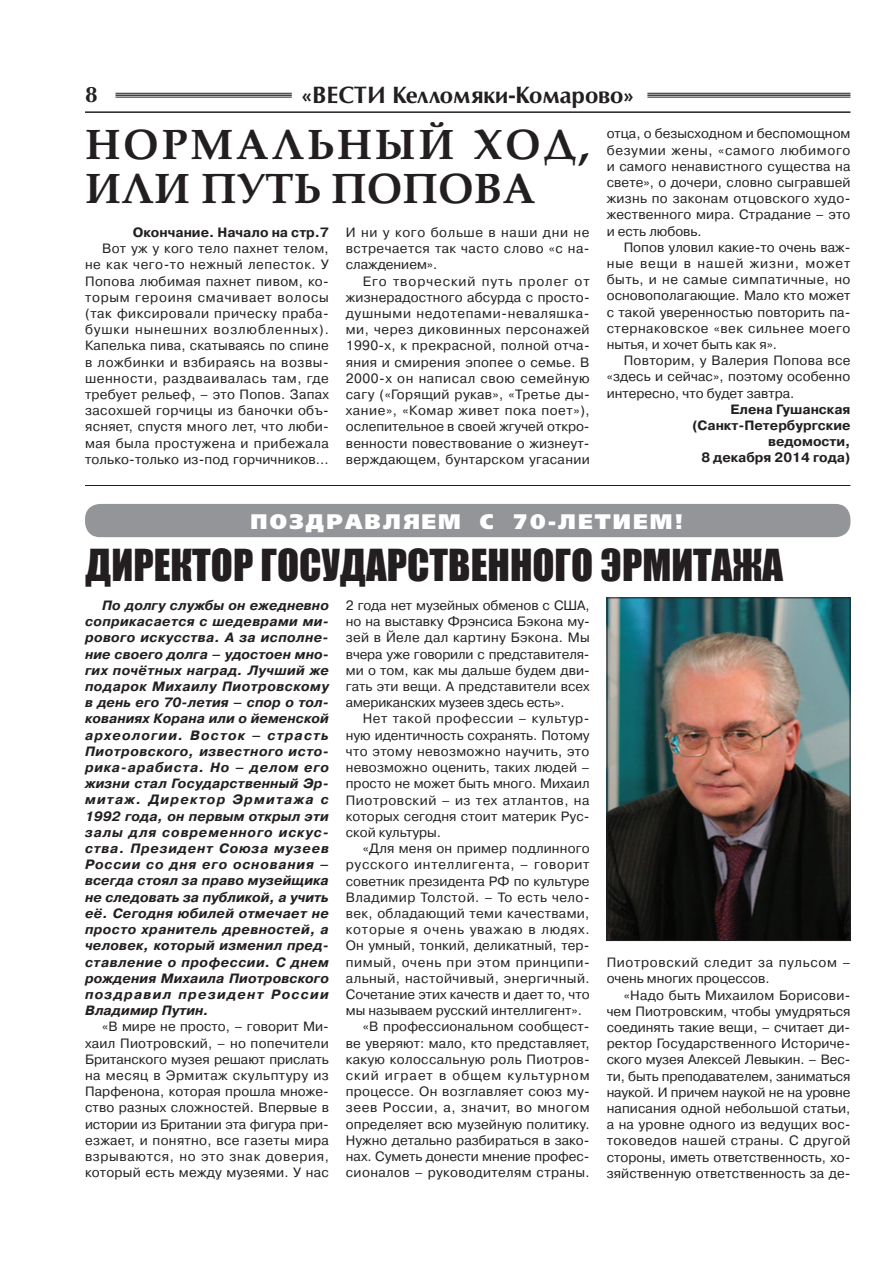
<style>
.page{position:relative;width:893px;height:1263px;background:#fff}
.page>*{position:absolute;margin:0;border:0;box-sizing:border-box;transform-origin:0 0}
.t1{font:40.5px "Impact";color:#231f20}
.t2{font:700 40.5px/43.5px "Palladium";letter-spacing:.065em;color:#231f20}
.t3{font:700 22.5px "Opium New";color:#231f20}
.t4{font:700 22.5px "AG Opus HR";color:#231f20}
.t5{font:21px "Free Set Black C";letter-spacing:.1em;color:#fff}
.t6{font:13.5px/16.2px "Pragmatica C";letter-spacing:.015em;color:#231f20;text-align:justify}
.t7{font:italic 700 13.5px/16.2px "Pragmatica C";letter-spacing:.1em;color:#231f20;text-align:justify}
.t8{font:700 13.5px/16.2px "Pragmatica C";color:#231f20;text-align:right}
.t9{font:13.5px/16.2px "Pragmatica C";letter-spacing:.05em;color:#231f20}
.t10{font:13.5px "Pragmatica C";letter-spacing:.035em;color:#231f20}
.t11{font:13.5px "Pragmatica C";letter-spacing:.045em;color:#231f20}
.t12{font:13.5px "Pragmatica C";letter-spacing:.06em;color:#231f20}
.t13{font:13.5px "Pragmatica C";letter-spacing:.07em;color:#231f20}
</style>
<div class="page">
<hr style="left:115px;top:93px;width:177px;height:1px;background:#231f20">
<hr style="left:115px;top:95px;width:177px;height:1px;background:#231f20">
<hr style="left:115px;top:97px;width:177px;height:1px;background:#231f20">
<hr style="left:647px;top:93px;width:203px;height:1px;background:#231f20">
<hr style="left:647px;top:95px;width:203px;height:1px;background:#231f20">
<hr style="left:647px;top:97px;width:203px;height:1px;background:#231f20">
<hr style="left:85px;top:111px;width:765px;height:2px;background:#231f20">
<img style="left:609px;top:599px;width:239px;height:340px">
<div style="left:607px;top:597px;width:243px;height:344px;border:1px solid #231f20"></div>
<hr style="left:85px;top:485px;width:765px;height:1px;background:#231f20">
<div style="left:85px;top:504px;width:765px;height:33px;background:#939598;border-radius:15px"></div>
<h2 class="t4" style="left:85px;top:81px;width:14px">8</h2>
<h2 class="t3" style="left:301px;top:81px;width:334px">«ВЕСТИ Келломяки-Комарово»</h2>
<h1 class="t2" style="left:85px;top:123px;width:506px">НОРМАЛЬНЫЙ ХОД,<br>ИЛИ ПУТЬ ПОПОВА</h1>
<p class="t8" style="left:133px;top:224px;width:197px">Окончание. Начало на стр.7</p>
<p class="t6" style="left:85px;top:240px;width:245px;text-indent:17px">Вот уж у кого тело пахнет телом, не как чего-то нежный лепесток. У Попова любимая пахнет пивом, ко&shy;торым героиня смачивает волосы (так фиксировали прическу праба&shy;бушки нынешних возлюбленных).<br>Капелька пива, скатываясь по спине в ложбинки и взбираясь на возвы&shy;шенности, раздваивалась там, где требует рельеф, – это Попов. Запах засохшей горчицы из баночки объ&shy;ясняет, спустя много лет, что люби&shy;мая была простужена и прибежала только-только из-под горчичников...</p>
<p class="t6" style="left:346px;top:224px;width:245px">И ни у кого больше в наши дни не встречается так часто слово «с на&shy;слаждением».</p>
<p class="t6" style="left:346px;top:273px;width:245px;text-indent:17px">Его творческий путь пролег от жизнерадостного абсурда с просто&shy;душными недотепами-неваляшка&shy;ми, через диковинных персонажей 1990-х, к прекрасной, полной отча&shy;яния и смирения эпопее о семье. В 2000-х он написал свою семейную сагу («Горящий рукав», «Третье ды&shy;хание», «Комар живет пока поет»), ослепительное в своей жгучей откро&shy;венности повествование о жизнеут&shy;верждающем, бунтарском угасании</p>
<p class="t6" style="left:607px;top:126px;width:245px">отца, о безысходном и беспомощном безумии жены, «самого любимого и самого ненавистного существа на свете», о дочери, словно сыгравшей жизнь по законам отцовского худо&shy;жественного мира. Страдание – это и есть любовь.</p>
<p class="t6" style="left:607px;top:239px;width:245px;text-indent:17px">Попов уловил какие-то очень важ&shy;ные вещи в нашей жизни, может быть, и не самые симпатичные, но основополагающие. Мало кто может с такой уверенностью повторить па&shy;стернаковское «век сильнее моего нытья, и хочет быть как я».</p>
<p class="t6" style="left:607px;top:353px;width:245px;text-indent:17px">Повторим, у Валерия Попова все «здесь и сейчас», поэтому особенно интересно, что будет завтра.</p>
<p class="t8" style="left:692px;top:401px;width:160px">Елена Гушанская (Санкт-Петербургские ведомости,<br>8 декабря 2014 года)</p>
<h3 class="t5" style="left:251px;top:509px;width:434px">ПОЗДРАВЛЯЕМ С 70-ЛЕТИЕМ!</h3>
<h1 class="t1" style="left:85px;top:533px;width:699px">ДИРЕКТОР ГОСУДАРСТВЕННОГО ЭРМИТАЖА</h1>
<p class="t7" style="left:85px;top:597px;width:245px;text-indent:17px">По долгу службы он ежедневно соприкасается с шедеврами ми&shy;рового искусства. А за исполне&shy;ние своего долга – удостоен мно&shy;гих почётных наград. Лучший же подарок Михаилу Пиотровскому в день его 70-летия – спор о тол&shy;кованиях Корана или о йеменской археологии. Восток – страсть Пиотровского, известного исто&shy;рика-арабиста. Но – делом его жизни стал Государственный Эр&shy;митаж. Директор Эрмитажа с 1992 года, он первым открыл эти залы для современного искус&shy;ства. Президент Союза музеев России со дня его основания – всегда стоял за право музейщика не следовать за публикой, а учить её. Сегодня юбилей отмечает не просто хранитель древностей, а человек, который изменил пред&shy;ставление о профессии. С днем рождения Михаила Пиотровского поздравил президент России Владимир Путин.</p>
<p class="t6" style="left:85px;top:1019px;width:245px;text-indent:17px">«В мире не просто, – говорит Ми&shy;хаил Пиотровский, – но попечители Британского музея решают прислать на месяц в Эрмитаж скульптуру из Парфенона, которая прошла множе&shy;ство разных сложностей. Впервые в истории из Британии эта фигура при&shy;езжает, и понятно, все газеты мира взрываются, но это знак доверия, который есть между музеями. У нас</p>
<p class="t6" style="left:346px;top:597px;width:245px">2 года нет музейных обменов с США, но на выставку Фрэнсиса Бэкона му&shy;зей в Йеле дал картину Бэкона. Мы вчера уже говорили с представителя&shy;ми о том, как мы дальше будем дви&shy;гать эти вещи. А представители всех американских музеев здесь есть».</p>
<p class="t6" style="left:346px;top:711px;width:245px;text-indent:17px">Нет такой профессии – культур&shy;ную идентичность сохранять. Потому что этому невозможно научить, это невозможно оценить, таких людей – просто не может быть много. Михаил Пиотровский – из тех атлантов, на которых сегодня стоит материк Рус&shy;ской культуры.</p>
<p class="t6" style="left:363px;top:840px;width:228px">«Для меня он пример подлинного</p>
<p class="t9" style="left:346px;top:857px;width:245px">русского интеллигента, – говорит</p>
<p class="t6" style="left:346px;top:873px;width:245px">советник президента РФ по культуре</p>
<p class="t10" style="left:346px;top:889px;width:245px">Владимир Толстой. – То есть чело-</p>
<p class="t6" style="left:346px;top:905px;width:245px">век, обладающий теми качествами,</p>
<p class="t12" style="left:346px;top:922px;width:245px">которые я очень уважаю в людях.</p>
<p class="t6" style="left:346px;top:938px;width:245px">Он умный, тонкий, деликатный, тер-</p>
<p class="t11" style="left:346px;top:954px;width:245px">пимый, очень при этом принципи-</p>
<p class="t10" style="left:346px;top:970px;width:245px">альный, настойчивый, энергичный.</p>
<p class="t6" style="left:346px;top:986px;width:245px">Сочетание этих качеств и дает то, что</p>
<p class="t6" style="left:346px;top:1002px;width:238px">мы называем русский интеллигент».</p>
<p class="t6" style="left:363px;top:1019px;width:228px">«В профессиональном сообщест-</p>
<p class="t6" style="left:346px;top:1035px;width:245px">ве уверяют: мало, кто представляет,</p>
<p class="t6" style="left:346px;top:1051px;width:245px">какую колоссальную роль Пиотров-</p>
<p class="t13" style="left:346px;top:1068px;width:245px">ский играет в общем культурном</p>
<p class="t6" style="left:346px;top:1083px;width:245px">процессе. Он возглавляет союз му-</p>
<p class="t11" style="left:346px;top:1100px;width:245px">зеев России, а, значит, во многом</p>
<p class="t6" style="left:346px;top:1116px;width:245px">определяет всю музейную политику.</p>
<p class="t6" style="left:346px;top:1132px;width:245px">Нужно детально разбираться в зако-</p>
<p class="t6" style="left:346px;top:1148px;width:245px">нах. Суметь донести мнение профес-</p>
<p class="t6" style="left:346px;top:1164px;width:245px">сионалов – руководителям страны.</p>
<p class="t9" style="left:607px;top:954px;width:245px">Пиотровский следит за пульсом – очень многих процессов.</p>
<p class="t6" style="left:607px;top:987px;width:245px;text-indent:17px">«Надо быть Михаилом Борисови&shy;чем Пиотровским, чтобы умудряться соединять такие вещи, – считает ди&shy;ректор Государственного Историче&shy;ского музея Алексей Левыкин. – Вес&shy;ти, быть преподавателем, заниматься наукой. И причем наукой не на уровне написания одной небольшой статьи, а на уровне одного из ведущих вос&shy;токоведов нашей страны. С другой стороны, иметь ответственность, хо&shy;зяйственную ответственность за де-</p>
</div>
